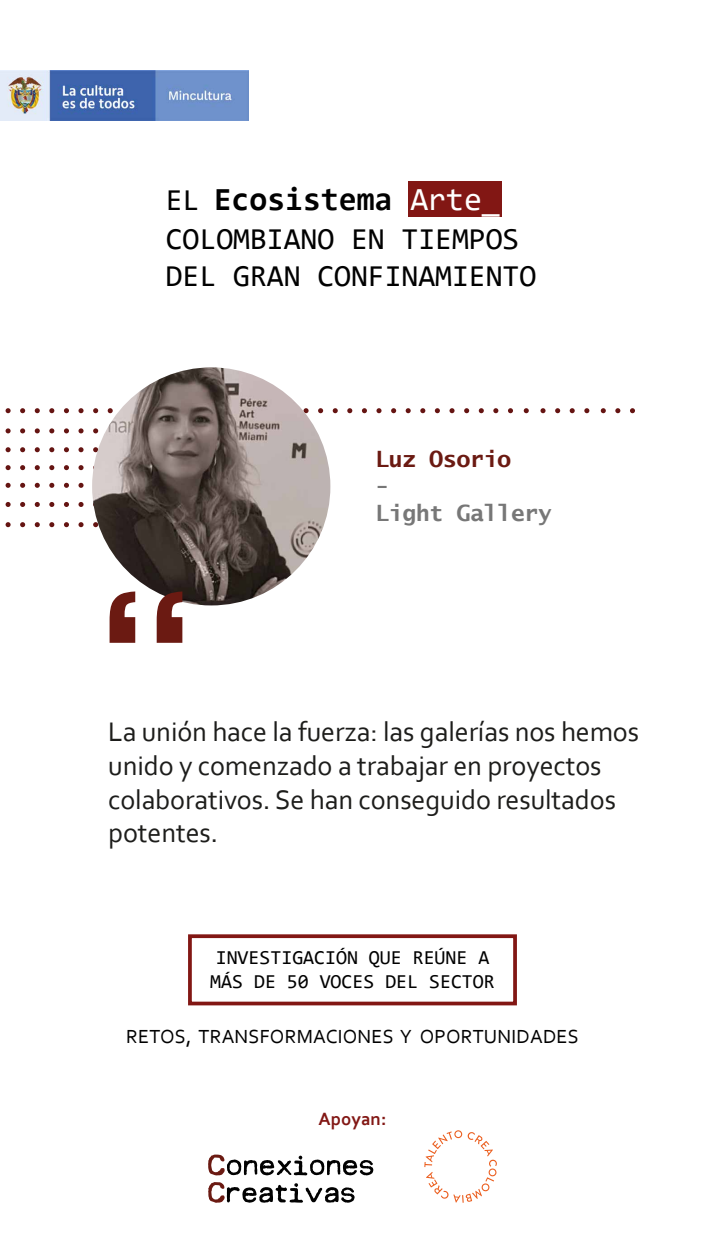
<style>
.page{position:relative;width:705px;height:1255px;background:#fff}
.page>*{position:absolute;margin:0;border:0;box-sizing:border-box;transform-origin:0 0}
.t1{font:700 32.5px "Consolas";color:#010101}
.t2{font:30.56px/36.7px "Consolas";color:#010101}
.t3{font:28.12px/33.8px "Corbel";letter-spacing:-.005em;color:#1d1d1b}
.t4{font:700 22.5px/27px "Lucida Sans Typewriter";color:#777}
.t5{font:700 22.5px "Lucida Sans Typewriter";color:#6b1a12}
.t6{font:19.88px/23.9px "Consolas";color:#010101}
.t7{font:19.88px "Corbel";letter-spacing:.01em;color:#010101}
.t8{font:700 18.62px "Corbel";color:#821714}
.s1{font-weight:400;font-size:30.56px}
.s2{font-weight:400;color:#fff}
</style>
<div class="page">
<div style="left:407px;top:181px;width:94px;height:36px;background:#821714"></div>
<svg style="left:208px;top:1155px;width:165px;height:21px"></svg>
<svg style="left:208px;top:1182px;width:147px;height:21px"></svg>
<svg style="left:424px;top:1130px;width:73px;height:73px"></svg>
<img style="left:0;top:71px;width:248px;height:50px">
<div style="left:188px;top:934px;width:328px;height:71px;border:4px solid #821714"></div>
<svg style="left:6px;top:522px;width:5px;height:5px"></svg>
<svg style="left:6px;top:502px;width:5px;height:5px"></svg>
<svg style="left:6px;top:483px;width:5px;height:5px"></svg>
<svg style="left:6px;top:465px;width:5px;height:5px"></svg>
<svg style="left:6px;top:447px;width:5px;height:5px"></svg>
<svg style="left:20px;top:522px;width:5px;height:5px"></svg>
<svg style="left:20px;top:502px;width:5px;height:5px"></svg>
<svg style="left:20px;top:483px;width:5px;height:5px"></svg>
<svg style="left:20px;top:465px;width:5px;height:5px"></svg>
<svg style="left:20px;top:447px;width:5px;height:5px"></svg>
<svg style="left:35px;top:522px;width:5px;height:5px"></svg>
<svg style="left:35px;top:502px;width:5px;height:5px"></svg>
<svg style="left:35px;top:483px;width:5px;height:5px"></svg>
<svg style="left:35px;top:465px;width:5px;height:5px"></svg>
<svg style="left:35px;top:447px;width:5px;height:5px"></svg>
<svg style="left:49px;top:522px;width:5px;height:5px"></svg>
<svg style="left:49px;top:502px;width:5px;height:5px"></svg>
<svg style="left:49px;top:483px;width:5px;height:5px"></svg>
<svg style="left:49px;top:465px;width:5px;height:5px"></svg>
<svg style="left:49px;top:447px;width:5px;height:5px"></svg>
<svg style="left:64px;top:522px;width:5px;height:5px"></svg>
<svg style="left:64px;top:502px;width:5px;height:5px"></svg>
<svg style="left:64px;top:483px;width:5px;height:5px"></svg>
<svg style="left:64px;top:465px;width:5px;height:5px"></svg>
<svg style="left:64px;top:447px;width:5px;height:5px"></svg>
<svg style="left:78px;top:522px;width:5px;height:5px"></svg>
<svg style="left:78px;top:502px;width:5px;height:5px"></svg>
<svg style="left:78px;top:483px;width:5px;height:5px"></svg>
<svg style="left:78px;top:465px;width:5px;height:5px"></svg>
<svg style="left:78px;top:447px;width:5px;height:5px"></svg>
<svg style="left:93px;top:522px;width:5px;height:5px"></svg>
<svg style="left:93px;top:447px;width:5px;height:5px"></svg>
<svg style="left:6px;top:428px;width:5px;height:5px"></svg>
<svg style="left:6px;top:408px;width:5px;height:5px"></svg>
<svg style="left:20px;top:428px;width:5px;height:5px"></svg>
<svg style="left:20px;top:408px;width:5px;height:5px"></svg>
<svg style="left:35px;top:428px;width:5px;height:5px"></svg>
<svg style="left:35px;top:408px;width:5px;height:5px"></svg>
<svg style="left:49px;top:428px;width:5px;height:5px"></svg>
<svg style="left:49px;top:408px;width:5px;height:5px"></svg>
<svg style="left:64px;top:428px;width:5px;height:5px"></svg>
<svg style="left:64px;top:408px;width:5px;height:5px"></svg>
<svg style="left:78px;top:428px;width:5px;height:5px"></svg>
<svg style="left:78px;top:408px;width:5px;height:5px"></svg>
<svg style="left:93px;top:428px;width:5px;height:5px"></svg>
<svg style="left:93px;top:408px;width:5px;height:5px"></svg>
<svg style="left:108px;top:408px;width:5px;height:5px"></svg>
<svg style="left:303px;top:408px;width:5px;height:5px"></svg>
<svg style="left:318px;top:408px;width:5px;height:5px"></svg>
<svg style="left:332px;top:408px;width:5px;height:5px"></svg>
<svg style="left:347px;top:408px;width:5px;height:5px"></svg>
<svg style="left:362px;top:408px;width:5px;height:5px"></svg>
<svg style="left:376px;top:408px;width:5px;height:5px"></svg>
<svg style="left:391px;top:408px;width:5px;height:5px"></svg>
<svg style="left:405px;top:408px;width:5px;height:5px"></svg>
<svg style="left:420px;top:408px;width:5px;height:5px"></svg>
<svg style="left:434px;top:408px;width:6px;height:5px"></svg>
<svg style="left:449px;top:408px;width:5px;height:5px"></svg>
<svg style="left:464px;top:408px;width:5px;height:5px"></svg>
<svg style="left:478px;top:408px;width:5px;height:5px"></svg>
<svg style="left:493px;top:408px;width:5px;height:5px"></svg>
<svg style="left:508px;top:408px;width:5px;height:5px"></svg>
<svg style="left:523px;top:408px;width:5px;height:5px"></svg>
<svg style="left:540px;top:408px;width:5px;height:5px"></svg>
<svg style="left:555px;top:408px;width:5px;height:5px"></svg>
<svg style="left:569px;top:408px;width:5px;height:5px"></svg>
<svg style="left:584px;top:408px;width:5px;height:5px"></svg>
<svg style="left:600px;top:408px;width:5px;height:5px"></svg>
<svg style="left:615px;top:408px;width:5px;height:5px"></svg>
<svg style="left:630px;top:408px;width:4px;height:5px"></svg>
<img style="left:92px;top:367px;width:238px;height:238px;border-radius:119px">
<svg style="left:109px;top:591px;width:73px;height:52px"></svg>
<p class="t1" style="left:166px;top:178px;width:335px"><span class="s1">EL</span> Ecosistema <span class="s2">Arte_</span></p>
<p class="t2" style="left:166px;top:220px;width:372px">COLOMBIANO EN TIEMPOS<br>DEL GRAN CONFINAMIENTO</p>
<p class="t5" style="left:375px;top:446px;width:137px">Luz Osorio</p>
<p class="t4" style="left:375px;top:472px;width:178px">-<br>Light Gallery</p>
<p class="t3" style="left:108px;top:714px;width:532px">La unión hace la fuerza: las galerías nos hemos unido y comenzado a trabajar en proyectos colaborativos. Se han conseguido resultados potentes.</p>
<p class="t6" style="left:210px;top:945px;width:286px">INVESTIGACIÓN QUE REÚNE A<br>MÁS DE 50 VOCES DEL SECTOR</p>
<p class="t7" style="left:126px;top:1024px;width:454px">RETOS, TRANSFORMACIONES Y OPORTUNIDADES</p>
<p class="t8" style="left:318px;top:1107px;width:69px">Apoyan:</p>
</div>
